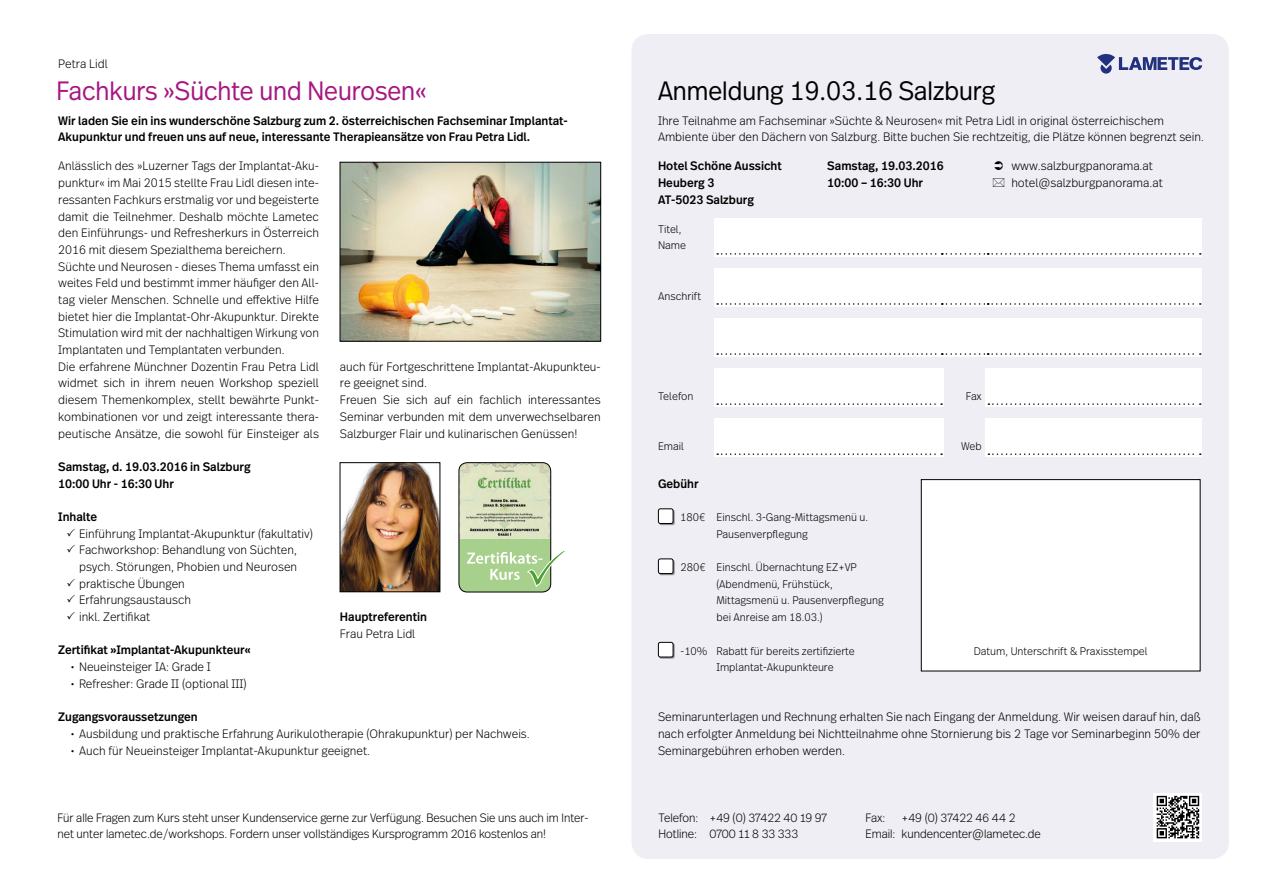
<style>
.page{position:relative;width:1263px;height:893px;background:#fff}
.page>*{position:absolute;margin:0;border:0;box-sizing:border-box;transform-origin:0 0}
.t1{font:300 26.55px "Real Head Pro";color:#a71681;scale:.95 1}
.t2{font:300 26.55px "Real Head Pro";color:#000;scale:.95 1}
.t3{font:300 12.15px/16.6px "Real Text Pro";color:#000;scale:.95 1}
.t4{font:500 12.15px/16.6px "Real Text Pro";color:#000;scale:.95 1}
.t5{font:300 12.15px/15.8px "Real Head Pro";color:#000;scale:.95 1}
.t6{font:300 11.1px/16.6px "Real Text Pro";color:#000;scale:.95 1}
</style>
<div class="page">
<div style="left:631px;top:34px;width:598px;height:825px;background:#efeef4;border-radius:17px"></div>
<svg style="left:1097px;top:54px;width:105px;height:20px"></svg>
<svg style="left:1154px;top:793px;width:48px;height:48px"></svg>
<svg style="left:1157px;top:796px;width:42px;height:42px;background:#7d7d7d"></svg>
<div style="left:714px;top:218px;width:488px;height:38px;background:#fff"></div>
<div style="left:714px;top:268px;width:488px;height:39px;background:#fff"></div>
<div style="left:714px;top:319px;width:488px;height:38px;background:#fff"></div>
<div style="left:714px;top:368px;width:229px;height:39px;background:#fff"></div>
<div style="left:985px;top:368px;width:217px;height:39px;background:#fff"></div>
<div style="left:714px;top:418px;width:229px;height:39px;background:#fff"></div>
<div style="left:985px;top:418px;width:217px;height:38px;background:#fff"></div>
<div style="left:921px;top:480px;width:279px;height:191px;background:#fff"></div>
<img style="left:342px;top:164px;width:257px;height:175px">
<div style="left:340px;top:162px;width:261px;height:179px;border:1px solid #000"></div>
<img style="left:342px;top:465px;width:96px;height:125px">
<div style="left:340px;top:463px;width:100px;height:129px;border:1px solid #000"></div>
<img style="left:459px;top:463px;width:92px;height:76px">
<div style="left:459px;top:539px;width:92px;height:53px;background:#a8d08d"></div>
<div style="left:459px;top:463px;width:92px;height:129px;border:1px solid #000;border-radius:8px"></div>
<svg style="left:467px;top:549px;width:98px;height:39px"></svg>
<div style="left:921px;top:479px;width:279px;height:192px;border:1px solid #000"></div>
<svg style="left:717px;top:453px;width:225px;height:2px"></svg>
<svg style="left:988px;top:453px;width:213px;height:2px"></svg>
<svg style="left:717px;top:403px;width:225px;height:2px"></svg>
<svg style="left:988px;top:403px;width:213px;height:2px"></svg>
<svg style="left:717px;top:353px;width:484px;height:2px"></svg>
<svg style="left:717px;top:253px;width:484px;height:2px"></svg>
<svg style="left:717px;top:303px;width:484px;height:2px"></svg>
<svg style="left:659px;top:510px;width:16px;height:15px"></svg>
<div style="left:658px;top:509px;width:15px;height:14px;background:#fff;border-radius:2px"></div>
<div style="left:658px;top:508px;width:15px;height:16px;border:1px solid #000;border-radius:2px"></div>
<svg style="left:659px;top:560px;width:16px;height:15px"></svg>
<div style="left:658px;top:559px;width:15px;height:15px;background:#fff;border-radius:2px"></div>
<div style="left:658px;top:558px;width:15px;height:16px;border:1px solid #000;border-radius:2px"></div>
<svg style="left:659px;top:643px;width:16px;height:16px"></svg>
<div style="left:658px;top:642px;width:15px;height:15px;background:#fff;border-radius:2px"></div>
<div style="left:658px;top:642px;width:15px;height:15px;border:1px solid #000;border-radius:2px"></div>
<p class="t3" style="left:58px;top:54px;width:54px">Petra Lidl</p>
<h1 class="t1" style="left:56px;top:70px;width:392px">Fachkurs »Süchte und Neurosen«</h1>
<p class="t4" style="left:58px;top:111px;width:538px">Wir laden Sie ein ins wunderschöne Salzburg zum 2. österreichischen Fachseminar Implantat-<br>Akupunktur und freuen uns auf neue, interessante Therapieansätze von Frau Petra Lidl.</p>
<p class="t3" style="left:58px;top:157px;width:276px">Anlässlich des »Luzerner Tags der Implantat-Aku&shy;punktur« im Mai 2015 stellte Frau Lidl diesen inte&shy;ressanten Fachkurs erstmalig vor und begeisterte damit die Teilnehmer. Deshalb möchte Lametec den Einführungs- und Refresherkurs in Österreich 2016 mit diesem Spezialthema bereichern.<br>Süchte und Neurosen - dieses Thema umfasst ein weites Feld und bestimmt immer häufiger den All&shy;tag vieler Menschen. Schnelle und effektive Hilfe bietet hier die Implantat-Ohr-Akupunktur. Direkte Stimulation wird mit der nachhaltigen Wirkung von Implantaten und Templantaten verbunden.<br>Die erfahrene Münchner Dozentin Frau Petra Lidl widmet sich in ihrem neuen Workshop speziell diesem Themenkomplex, stellt bewährte Punkt&shy;kombinationen vor und zeigt interessante thera&shy;peutische Ansätze, die sowohl für Einsteiger als</p>
<p class="t4" style="left:58px;top:457px;width:204px">Samstag, d. 19.03.2016 in Salzburg<br>10:00 Uhr - 16:30 Uhr</p>
<p class="t4" style="left:58px;top:507px;width:43px">Inhalte</p>
<p class="t3" style="left:79px;top:524px;width:248px">Einführung Implantat-Akupunktur (fakultativ)<br>Fachworkshop: Behandlung von Süchten, psych. Störungen, Phobien und Neurosen praktische Übungen<br>Erfahrungsaustausch<br>inkl. Zertifikat</p>
<p class="t4" style="left:58px;top:641px;width:204px">Zertifikat »Implantat-Akupunkteur«</p>
<p class="t3" style="left:71px;top:658px;width:149px">• Neueinsteiger IA: Grade I</p>
<p class="t3" style="left:71px;top:674px;width:187px">• Refresher: Grade II (optional III)</p>
<p class="t3" style="left:340px;top:357px;width:276px">auch für Fortgeschrittene Implantat-Akupunkteu&shy;re geeignet sind.<br>Freuen Sie sich auf ein fachlich interessantes Seminar verbunden mit dem unverwechselbaren Salzburger Flair und kulinarischen Genüssen!</p>
<p class="t4" style="left:340px;top:608px;width:93px">Hauptreferentin</p>
<p class="t3" style="left:340px;top:624px;width:81px">Frau Petra Lidl</p>
<p class="t4" style="left:58px;top:708px;width:148px">Zugangsvoraussetzungen</p>
<p class="t3" style="left:71px;top:724px;width:485px">• Ausbildung und praktische Erfahrung Aurikulotherapie (Ohrakupunktur) per Nachweis.</p>
<p class="t3" style="left:71px;top:741px;width:317px">• Auch für Neueinsteiger Implantat-Akupunktur geeignet.</p>
<h1 class="t2" style="left:658px;top:70px;width:356px">Anmeldung 19.03.16 Salzburg</h1>
<p class="t3" style="left:658px;top:111px;width:576px">Ihre Teilnahme am Fach seminar »Süchte &amp; Neurosen« mit Petra Lidl in original österreichischem<br>Ambiente über den Dächern von Salzburg. Bitte buchen Sie rechtzeitig, die Plätze können begrenzt sein.</p>
<p class="t4" style="left:658px;top:157px;width:132px">Hotel Schöne Aussicht</p>
<p class="t4" style="left:827px;top:157px;width:124px">Samstag, 19.03.2016</p>
<p class="t3" style="left:1011px;top:157px;width:151px">www.salzburgpanorama.at</p>
<p class="t4" style="left:658px;top:174px;width:61px">Heuberg 3</p>
<p class="t4" style="left:827px;top:174px;width:102px">10:00 – 16:30 Uhr</p>
<p class="t3" style="left:1011px;top:174px;width:161px">hotel@salzburgpanorama.at</p>
<p class="t4" style="left:658px;top:190px;width:103px">AT-5023 Salzburg</p>
<p class="t6" style="left:658px;top:220px;width:31px">Titel,<br>Name</p>
<p class="t6" style="left:658px;top:286px;width:47px">Anschrift</p>
<p class="t6" style="left:658px;top:387px;width:39px">Telefon</p>
<p class="t6" style="left:966px;top:387px;width:18px">Fax</p>
<p class="t6" style="left:658px;top:437px;width:29px">Email</p>
<p class="t6" style="left:961px;top:437px;width:23px">Web</p>
<p class="t4" style="left:658px;top:474px;width:44px">Gebühr</p>
<p class="t6" style="left:716px;top:508px;width:161px;text-indent:-36px">180€ Einschl. 3-Gang-Mittagsmenü u.<br>Pausenverpflegung</p>
<p class="t6" style="left:716px;top:558px;width:178px;text-indent:-36px">280€ Einschl. Übernachtung EZ+VP (Abendmenü, Frühstück,<br>Mittagsmenü u. Pausenverpflegung bei Anreise am 18.03.)</p>
<p class="t6" style="left:716px;top:641px;width:147px;text-indent:-36px">-10% Rabatt für bereits zertifizierte<br>Implantat-Akupunkteure</p>
<p class="t6" style="left:974px;top:641px;width:185px">Datum, Unterschrift &amp; Praxisstempel</p>
<p class="t3" style="left:658px;top:708px;width:573px;text-align:justify">Seminarunterlagen und Rechnung erhalten Sie nach Eingang der Anmeldung. Wir weisen darauf hin, daß nach erfolgter Anmeldung bei Nichtteilnahme ohne Stornierung bis 2 Tage vor Seminarbeginn 50% der Seminargebühren erhoben werden.</p>
<p class="t5" style="left:57px;top:809px;width:561px">Für alle Fragen zum Kurs steht unser Kundenservice gerne zur Verfügung. Besuchen Sie uns auch im Inter&shy;net unter lametec.de/workshops. Fordern unser vollständiges Kursprogramm 2016 kostenlos an!</p>
<p class="t5" style="left:658px;top:809px;width:179px">Telefon: +49 (0) 37422 40 19 97</p>
<p class="t5" style="left:865px;top:809px;width:22px">Fax:</p>
<p class="t5" style="left:901px;top:809px;width:121px">+49 (0) 37422 46 44 2</p>
<p class="t5" style="left:658px;top:825px;width:148px">Hotline: 0700 11 8 33 333</p>
<p class="t5" style="left:865px;top:825px;width:186px">Email: kundencenter@lametec.de</p>
</div>
